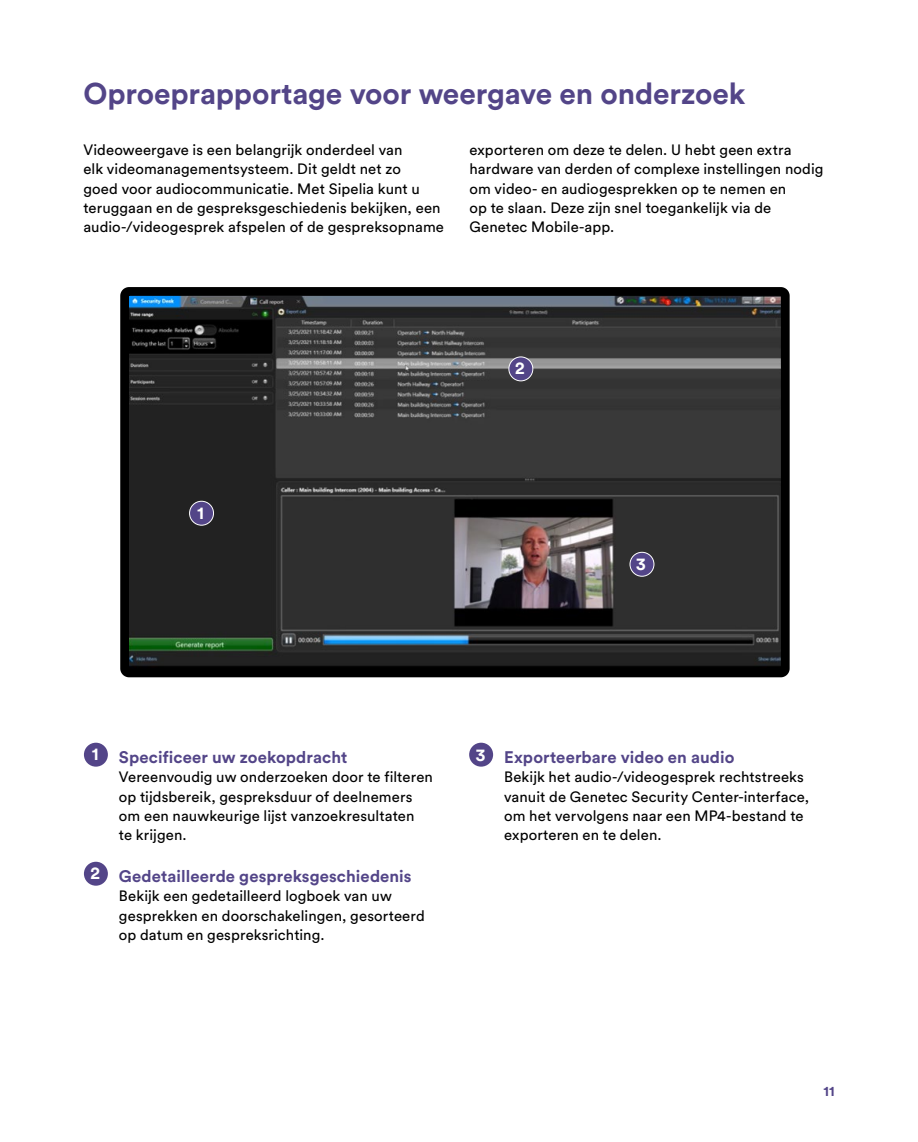
<style>
.page{position:relative;width:918px;height:1142px;background:#fff}
.page>*{position:absolute;margin:0;border:0;box-sizing:border-box;transform-origin:0 0}
.Heading_2__after{font:700 29.75px "Circular Pro";letter-spacing:-.005em;color:#534588}
.t1{font:700 17.5px "Circular Pro";color:#fff}
.Heading_4{font:700 16.62px "Circular Pro";letter-spacing:.005em;color:#534588}
.Body_Text{font:14.88px/19.2px "Circular Pro";letter-spacing:.01em;color:#000}
.t2{font:700 14px "Circular Pro";color:#534588}
</style>
<div class="page">
<img style="left:130px;top:297px;width:649px;height:370px">
<div style="left:120px;top:287px;width:669px;height:390px;border:9px solid #000;border-radius:4px"></div>
<div style="left:189px;top:501px;width:24px;height:24px;background:#534588;border-radius:50%"></div>
<div style="left:189px;top:501px;width:25px;height:24px;border:1px solid #fff;border-radius:50%"></div>
<div style="left:508px;top:357px;width:24px;height:24px;background:#534588;border-radius:50%"></div>
<div style="left:508px;top:356px;width:25px;height:25px;border:1px solid #fff;border-radius:50%"></div>
<div style="left:630px;top:552px;width:23px;height:24px;background:#534588;border-radius:50%"></div>
<div style="left:629px;top:552px;width:25px;height:24px;border:1px solid #fff;border-radius:50%"></div>
<div style="left:84px;top:742px;width:24px;height:24px;background:#534588;border-radius:50%"></div>
<div style="left:84px;top:861px;width:24px;height:24px;background:#534588;border-radius:50%"></div>
<div style="left:469px;top:742px;width:24px;height:24px;background:#534588;border-radius:50%"></div>
<p class="Heading_2__after" style="left:83px;top:74px;width:663px">Oproeprapportage voor weergave en onderzoek</p>
<p class="Body_Text" style="left:83px;top:140px;width:362px">Videoweergave is een belangrijk onderdeel van<br>elk videomanagementsysteem. Dit geldt net zo<br>goed voor audiocommunicatie. Met Sipelia kunt u teruggaan en de gespreksgeschiedenis bekijken, een audio-/videogesprek afspelen of de gespreksopname</p>
<p class="Body_Text" style="left:469px;top:140px;width:355px">exporteren om deze te delen. U hebt geen extra hardware van derden of complexe instellingen nodig om video- en audiogesprekken op te nemen en<br>op te slaan. Deze zijn snel toegankelijk via de Genetec Mobile-app.</p>
<p class="t1" style="left:197px;top:500px;width:8px">1</p>
<p class="t1" style="left:515px;top:356px;width:11px">2</p>
<p class="t1" style="left:636px;top:552px;width:11px">3</p>
<p class="t1" style="left:92px;top:742px;width:8px">1</p>
<p class="Heading_4" style="left:119px;top:746px;width:230px">Specificeer uw zoekopdracht</p>
<p class="Body_Text" style="left:119px;top:767px;width:315px">Vereenvoudig uw onderzoeken door te filteren op tijdsbereik, gespreksduur of deelnemers om een nauwkeurige lijst vanzoekresultaten<br>te krijgen.</p>
<p class="t1" style="left:90px;top:861px;width:11px">2</p>
<p class="Heading_4" style="left:119px;top:865px;width:294px">Gedetailleerde gespreksgeschiedenis</p>
<p class="Body_Text" style="left:119px;top:886px;width:307px">Bekijk een gedetailleerd logboek van uw gesprekken en doorschakelingen, gesorteerd op datum en gespreksrichting.</p>
<p class="t1" style="left:475px;top:742px;width:11px">3</p>
<p class="Heading_4" style="left:504px;top:746px;width:232px">Exporteerbare video en audio</p>
<p class="Body_Text" style="left:504px;top:767px;width:306px">Bekijk het audio-/videogesprek rechtstreeks vanuit de Genetec Security Center-interface, om het vervolgens naar een MP4-bestand te exporteren en te delen.</p>
<p class="t2" style="left:823px;top:1081px;width:13px">11</p>
</div>
